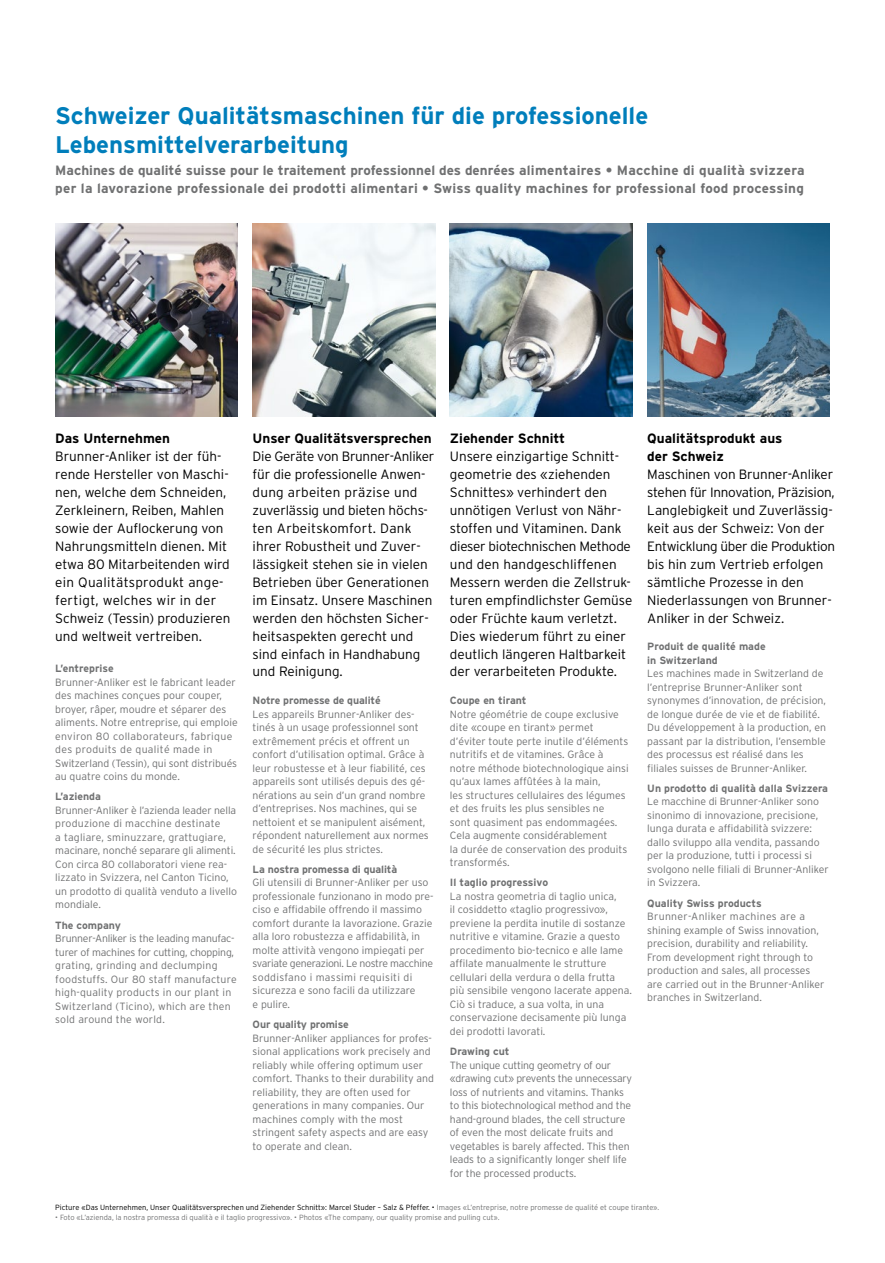
<style>
.page{position:relative;width:885px;height:1263px;background:#fff}
.page>*{position:absolute;margin:0;border:0;box-sizing:border-box;transform-origin:0 0}
.t1{font:700 24px/28.5px "Interstate";color:#007ebb}
.t2{font:300 13.5px/18px "Interstate";color:#000}
.t3{font:700 13.5px/18px "Interstate";letter-spacing:.01em;color:#707172}
.t4{font:700 13.5px/18px "Interstate";color:#000}
.t5{font:300 10.5px/13.5px "Interstate";color:#707172}
.t6{font:700 10.5px/13.5px "Interstate";color:#707172}
.t7{font:300 10.5px/13.5px "Interstate";letter-spacing:.02em;color:#707172}
.t8{font:300 7.5px "Interstate";color:#000}
.t9{font:300 7.5px "Interstate";color:#707172}
.s1{color:#707172}
</style>
<div class="page">
<img style="left:55px;top:223px;width:183px;height:194px">
<img style="left:647px;top:223px;width:182px;height:194px">
<img style="left:450px;top:223px;width:182px;height:194px">
<img style="left:252px;top:223px;width:183px;height:194px">
<h1 class="t1" style="left:55px;top:102px;width:594px">Schweizer Qualitätsmaschinen für die professionelle<br>Lebensmittelverarbeitung</h1>
<p class="t3" style="left:55px;top:162px;width:750px">Machines de qualité suisse pour le traitement professionnel des denrées alimentaires • Macchine di qualità svizzera per la lavorazione professionale dei prodotti alimentari • Swiss quality machines for professional food processing</p>
<p class="t4" style="left:55px;top:429px;width:116px">Das Unternehmen</p>
<p class="t2" style="left:55px;top:447px;width:177px">Brunner-Anliker ist der füh&shy;rende Hersteller von Maschi&shy;nen, welche dem Schneiden,<br>Zerkleinern, Reiben, Mahlen sowie der Auflockerung von<br>Nahrungsmitteln dienen. Mit etwa 80 Mitarbeitenden wird ein Qualitätsprodukt ange&shy;fertigt, welches wir in der<br>Schweiz (Tessin) produzieren und weltweit vertreiben.</p>
<p class="t6" style="left:55px;top:661px;width:60px">L’entreprise</p>
<p class="t5" style="left:55px;top:675px;width:184px">Brunner-Anliker est le fabricant leader des machines conçues pour couper, broyer, râper, moudre et séparer des aliments. Notre entreprise, qui emploie environ 80 collaborateurs, fabrique des produits de qualité made in Switzerland (Tessin), qui sont distribués au quatre coins du monde.</p>
<p class="t6" style="left:55px;top:790px;width:47px">L’azienda</p>
<p class="t5" style="left:55px;top:803px;width:183px">Brunner-Anliker è l’azienda leader nella produzione di macchine destinate<br>a tagliare, sminuzzare, grattugiare, macinare, nonché separare gli alimenti.<br>Con circa 80 collaboratori viene rea&shy;lizzato in Svizzera, nel Canton Ticino, un prodotto di qualità venduto a livello mondiale.</p>
<p class="t6" style="left:55px;top:918px;width:67px">The company</p>
<p class="t7" style="left:55px;top:931px;width:183px">Brunner-Anliker is the leading manufac&shy;turer of machines for cutting, chopping, grating, grinding and declumping foodstuffs. Our 80 staff manufacture high-quality products in our plant in Switzerland (Ticino), which are then sold around the world.</p>
<p class="t4" style="left:252px;top:429px;width:180px">Unser Qualitätsversprechen</p>
<p class="t2" style="left:252px;top:447px;width:183px">Die Geräte von Brunner-Anliker für die professionelle Anwen&shy;dung arbeiten präzise und zuverlässig und bieten höchs&shy;ten Arbeitskomfort. Dank ihrer Robustheit und Zuver&shy;lässigkeit stehen sie in vielen<br>Betrieben über Generationen im Einsatz. Unsere Maschinen werden den höchsten Sicher&shy;heitsaspekten gerecht und sind einfach in Handhabung und Reinigung.</p>
<p class="t6" style="left:252px;top:693px;width:130px">Notre promesse de qualité</p>
<p class="t5" style="left:252px;top:707px;width:178px">Les appareils Brunner-Anliker des&shy;tinés à un usage professionnel sont extrêmement précis et offrent un confort d’utilisation optimal. Grâce à leur robustesse et à leur fiabilité, ces appareils sont utilisés depuis des gé&shy;nérations au sein d’un grand nombre d’entreprises. Nos machines, qui se nettoient et se manipulent aisément, répondent naturellement aux normes de sécurité les plus strictes.</p>
<p class="t6" style="left:252px;top:862px;width:146px">La nostra promessa di qualità</p>
<p class="t5" style="left:252px;top:876px;width:182px">Gli utensili di Brunner-Anliker per uso professionale funzionano in modo pre&shy;ciso e affidabile offrendo il massimo comfort durante la lavorazione. Grazie alla loro robustezza e affidabilità, in molte attività vengono impiegati per svariate generazioni. Le nostre macchine soddisfano i massimi requisiti di sicurezza e sono facili da utilizzare<br>e pulire.</p>
<p class="t6" style="left:252px;top:1017px;width:98px">Our quality promise</p>
<p class="t5" style="left:252px;top:1031px;width:183px">Brunner-Anliker appliances for profes&shy;sional applications work precisely and reliably while offering optimum user comfort. Thanks to their durability and reliability, they are often used for generations in many companies. Our machines comply with the most stringent safety aspects and are easy to operate and clean.</p>
<p class="t4" style="left:450px;top:429px;width:117px">Ziehender Schnitt</p>
<p class="t2" style="left:450px;top:447px;width:184px">Unsere einzigartige Schnitt&shy;geometrie des «ziehenden<br>Schnittes» verhindert den unnötigen Verlust von Nähr&shy;stoffen und Vitaminen. Dank dieser biotechnischen Methode und den handgeschliffenen<br>Messern werden die Zellstruk&shy;turen empfindlichster Gemüse oder Früchte kaum verletzt.<br>Dies wiederum führt zu einer deutlich längeren Haltbarkeit der verarbeiteten Produkte.</p>
<p class="t6" style="left:450px;top:693px;width:78px">Coupe en tirant</p>
<p class="t5" style="left:450px;top:707px;width:180px">Notre géométrie de coupe exclusive dite «coupe en tirant» permet d’éviter toute perte inutile d’éléments nutritifs et de vitamines. Grâce à notre méthode biotechnologique ainsi qu’aux lames affûtées à la main,<br>les structures cellulaires des légumes et des fruits les plus sensibles ne<br>sont quasiment pas endommagées.<br>Cela augmente considérablement<br>la durée de conservation des produits transformés.</p>
<p class="t6" style="left:450px;top:876px;width:100px">Il taglio progressivo</p>
<p class="t5" style="left:450px;top:889px;width:183px">La nostra geometria di taglio unica,<br>il cosiddetto «taglio progressivo», previene la perdita inutile di sostanze nutritive e vitamine. Grazie a questo procedimento bio-tecnico e alle lame affilate manualmente le strutture cellulari della verdura o della frutta più sensibile vengono lacerate appena.<br>Ciò si traduce, a sua volta, in una conservazione decisamente più lunga dei prodotti lavorati.</p>
<p class="t6" style="left:450px;top:1044px;width:61px">Drawing cut</p>
<p class="t5" style="left:450px;top:1058px;width:184px">The unique cutting geometry of our «drawing cut» prevents the unnecessary loss of nutrients and vitamins. Thanks to this biotechnological method and the hand-ground blades, the cell structure of even the most delicate fruits and vegetables is barely affected. This then leads to a significantly longer shelf life for the processed products.</p>
<p class="t4" style="left:647px;top:429px;width:137px">Qualitätsprodukt aus der Schweiz</p>
<p class="t2" style="left:647px;top:465px;width:189px">Maschinen von Brunner-Anliker stehen für Innovation, Präzision,<br>Langlebigkeit und Zuverlässig&shy;keit aus der Schweiz: Von der<br>Entwicklung über die Produktion bis hin zum Vertrieb erfolgen sämtliche Prozesse in den<br>Niederlassungen von Brunner-<br>Anliker in der Schweiz.</p>
<p class="t6" style="left:647px;top:639px;width:120px">Produit de qualité made in Switzerland</p>
<p class="t5" style="left:647px;top:666px;width:180px">Les machines made in Switzerland de l’entreprise Brunner-Anliker sont synonymes d’innovation, de précision, de longue durée de vie et de fiabilité.<br>Du développement à la production, en passant par la distribution, l’ensemble des processus est réalisé dans les filiales suisses de Brunner-Anliker.</p>
<p class="t6" style="left:647px;top:781px;width:182px">Un prodotto di qualità dalla Svizzera</p>
<p class="t5" style="left:647px;top:795px;width:183px">Le macchine di Brunner-Anliker sono sinonimo di innovazione, precisione, lunga durata e affidabilità svizzere: dallo sviluppo alla vendita, passando per la produzione, tutti i processi si svolgono nelle filiali di Brunner-Anliker in Svizzera.</p>
<p class="t6" style="left:647px;top:896px;width:116px">Quality Swiss products</p>
<p class="t5" style="left:647px;top:909px;width:179px">Brunner-Anliker machines are a shining example of Swiss innovation, precision, durability and reliability.<br>From development right through to production and sales, all processes are carried out in the Brunner-Anliker branches in Switzerland.</p>
<p class="t8" style="left:55px;top:1203px;width:605px">Picture «Das Unternehmen, Unser Qualitätsversprechen und Ziehender Schnitt»: Marcel Studer – Salz &amp; Pfeffer. • <span class="s1">Images «L’entreprise, notre promesse de qualité et coupe tirante».</span></p>
<p class="t9" style="left:55px;top:1213px;width:445px">• Foto «L’azienda, la nostra promessa di qualità e il taglio progressivo». • Photos «The company, our quality promise and pulling cut».</p>
</div>
